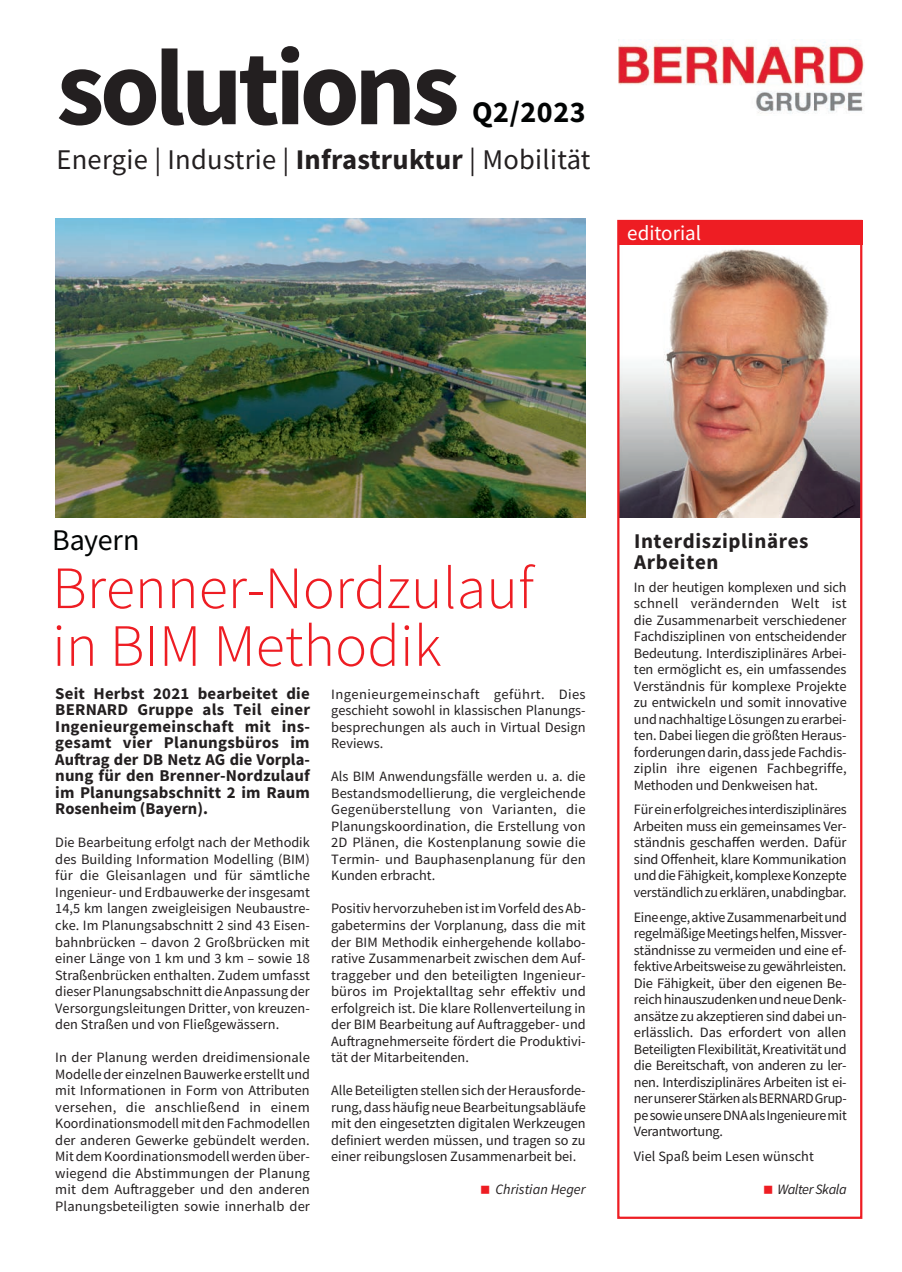
<style>
.page{position:relative;width:902px;height:1272px;background:#fff}
.page>*{position:absolute;margin:0;border:0;box-sizing:border-box;transform-origin:0 0}
.t1{font:700 108px "Source Sans Pro";letter-spacing:-.04em;color:#231f20}
.t2{font:300 60px/57.8px "Source Sans Pro";color:#ee1d23}
.t3{font:700 30px "Source Sans Pro";letter-spacing:.02em;color:#020404}
.t4{font:30px "Source Sans Pro";letter-spacing:-.005em;color:#020404}
.t5{font:28.5px "Source Sans Pro";letter-spacing:.01em;color:#231f20}
.t6{font:700 21px/21px "Source Sans Pro";letter-spacing:.03em;color:#231f20}
.t7{font:21px "Source Sans Pro";color:#fff}
.t8{font:700 16.5px/16.5px "Source Sans Pro";letter-spacing:.005em;color:#231f20;text-align:justify}
.t9{font:14.25px/16.5px "Source Sans Pro";color:#231f20;text-align:justify}
.t10{font:italic 14.25px "Source Sans Pro";color:#231f20}
.t11{font:italic 14.25px "Source Sans Pro";letter-spacing:-.03em;color:#231f20}
.s1{font-weight:700}
</style>
<div class="page">
<img style="left:618px;top:41px;width:246px;height:73px">
<img style="left:620px;top:249px;width:239px;height:268px">
<img style="left:55px;top:219px;width:530px;height:298px">
<div style="left:618px;top:220px;width:244px;height:25px;background:#ee1d23"></div>
<div style="left:617px;top:220px;width:245px;height:998px;border:2px solid #ee1d23"></div>
<h1 class="t1" style="left:56px;top:15px;width:404px">solutions</h1>
<h3 class="t3" style="left:472px;top:92px;width:115px">Q2/2023</h3>
<h3 class="t5" style="left:56px;top:141px;width:535px">Energie | Industrie | <span class="s1">Infrastruktur</span> | Mobilität</h3>
<h3 class="t7" style="left:627px;top:220px;width:75px">editorial</h3>
<h3 class="t4" style="left:52px;top:521px;width:89px">Bayern</h3>
<h2 class="t2" style="left:52px;top:559px;width:483px">Brenner-Nordzulauf in BIM Methodik</h2>
<p class="t8" style="left:55px;top:685px;width:256px">Seit Herbst 2021 bearbeitet die BERNARD Gruppe als Teil einer Ingenieurgemeinschaft mit ins&shy;gesamt vier Planungsbüros im Auftrag der DB Netz AG die Vorpla&shy;nung für den Brenner-Nordzulauf im Planungsabschnitt 2 im Raum Rosenheim (Bayern).</p>
<p class="t9" style="left:55px;top:834px;width:256px">Die Bearbeitung erfolgt nach der Methodik des Building Information Modelling (BIM) für die Gleisanlagen und für sämtliche Ingenieur- und Erdbauwerke der insgesamt 14,5 km langen zweigleisigen Neubaustre&shy;cke. Im Planungsabschnitt 2 sind 43 Eisen&shy;bahnbrücken – davon 2 Großbrücken mit einer Länge von 1 km und 3 km – sowie 18<br>Straßenbrücken enthalten. Zudem umfasst dieser Planungsabschnitt die Anpassung der Versorgungsleitungen Dritter, von kreuzen&shy;den Straßen und von Fließgewässern.</p>
<p class="t9" style="left:55px;top:1048px;width:256px">In der Planung werden dreidimensionale Modelle der einzelnen Bauwerke erstellt und mit Informationen in Form von Attributen versehen, die anschließend in einem Koordinationsmodell mit den Fachmodellen der anderen Gewerke gebündelt werden.<br>Mit dem Koordinationsmodell werden über&shy;wiegend die Abstimmungen der Planung mit dem Auftraggeber und den anderen Planungsbeteiligten sowie innerhalb der</p>
<p class="t9" style="left:331px;top:685px;width:256px">Ingenieurgemeinschaft geführt. Dies geschieht sowohl in klassischen Planungs&shy;besprechungen als auch in Virtual Design Reviews.</p>
<p class="t9" style="left:331px;top:768px;width:256px">Als BIM Anwendungsfälle werden u. a. die Bestandsmodellierung, die vergleichende Gegenüberstellung von Varianten, die Planungskoordination, die Erstellung von 2D Plänen, die Kostenplanung sowie die Termin- und Bauphasenplanung für den Kunden erbracht.</p>
<p class="t9" style="left:331px;top:900px;width:256px">Positiv hervorzuheben ist im Vorfeld des Ab&shy;gabetermins der Vorplanung, dass die mit der BIM Methodik einhergehende kollabo&shy;rative Zusammenarbeit zwischen dem Auf&shy;traggeber und den beteiligten Ingenieur&shy;büros im Projektalltag sehr effektiv und erfolgreich ist. Die klare Rollenverteilung in der BIM Bearbeitung auf Auftraggeber- und Auftragnehmerseite fördert die Produktivi&shy;tät der Mitarbeitenden.</p>
<p class="t9" style="left:331px;top:1081px;width:256px">Alle Beteiligten stellen sich der Herausforde&shy;rung, dass häufig neue Bearbeitungsabläufe mit den eingesetzten digitalen Werkzeugen definiert werden müssen, und tragen so zu einer reibungslosen Zusammenarbeit bei.</p>
<p class="t10" style="left:495px;top:1180px;width:92px">Christian Heger</p>
<h3 class="t6" style="left:634px;top:530px;width:176px">Interdisziplinäres<br>Arbeiten</h3>
<p class="t9" style="left:634px;top:578px;width:214px">In der heutigen komplexen und sich schnell verändernden Welt ist die Zusammenarbeit verschiedener Fachdisziplinen von entscheidender Bedeutung. Interdisziplinäres Arbei&shy;ten ermöglicht es, ein umfassendes Verständnis für komplexe Projekte zu entwickeln und somit innovative und nachhaltige Lösungen zu erarbei&shy;ten. Dabei liegen die größten Heraus&shy;forderungen darin, dass jede Fachdis&shy;ziplin ihre eigenen Fachbegriffe, Methoden und Denkweisen hat.</p>
<p class="t9" style="left:634px;top:801px;width:214px">Für ein erfolgreiches interdisziplinäres Arbeiten muss ein gemeinsames Ver&shy;ständnis geschaffen werden. Dafür sind Offenheit, klare Kommunikation und die Fähigkeit, komplexe Konzepte verständlich zu erklären, unabdingbar.</p>
<p class="t9" style="left:634px;top:908px;width:214px">Eine enge, aktive Zusammenarbeit und regelmäßige Meetings helfen, Missver&shy;ständnisse zu vermeiden und eine ef&shy;fektive Arbeitsweise zu gewährleisten.<br>Die Fähigkeit, über den eigenen Be&shy;reich hinauszudenken und neue Denk&shy;ansätze zu akzeptieren sind dabei un&shy;erlässlich. Das erfordert von allen Beteiligten Flexibilität, Kreativität und die Bereitschaft, von anderen zu ler&shy;nen. Interdisziplinäres Arbeiten ist ei&shy;ner unserer Stärken als BERNARD Grup&shy;pe sowie unsere DNA als Ingenieure mit Verantwortung.</p>
<p class="t9" style="left:634px;top:1147px;width:181px">Viel Spaß beim Lesen wünscht</p>
<p class="t11" style="left:777px;top:1180px;width:71px">Walter Skala</p>
</div>
